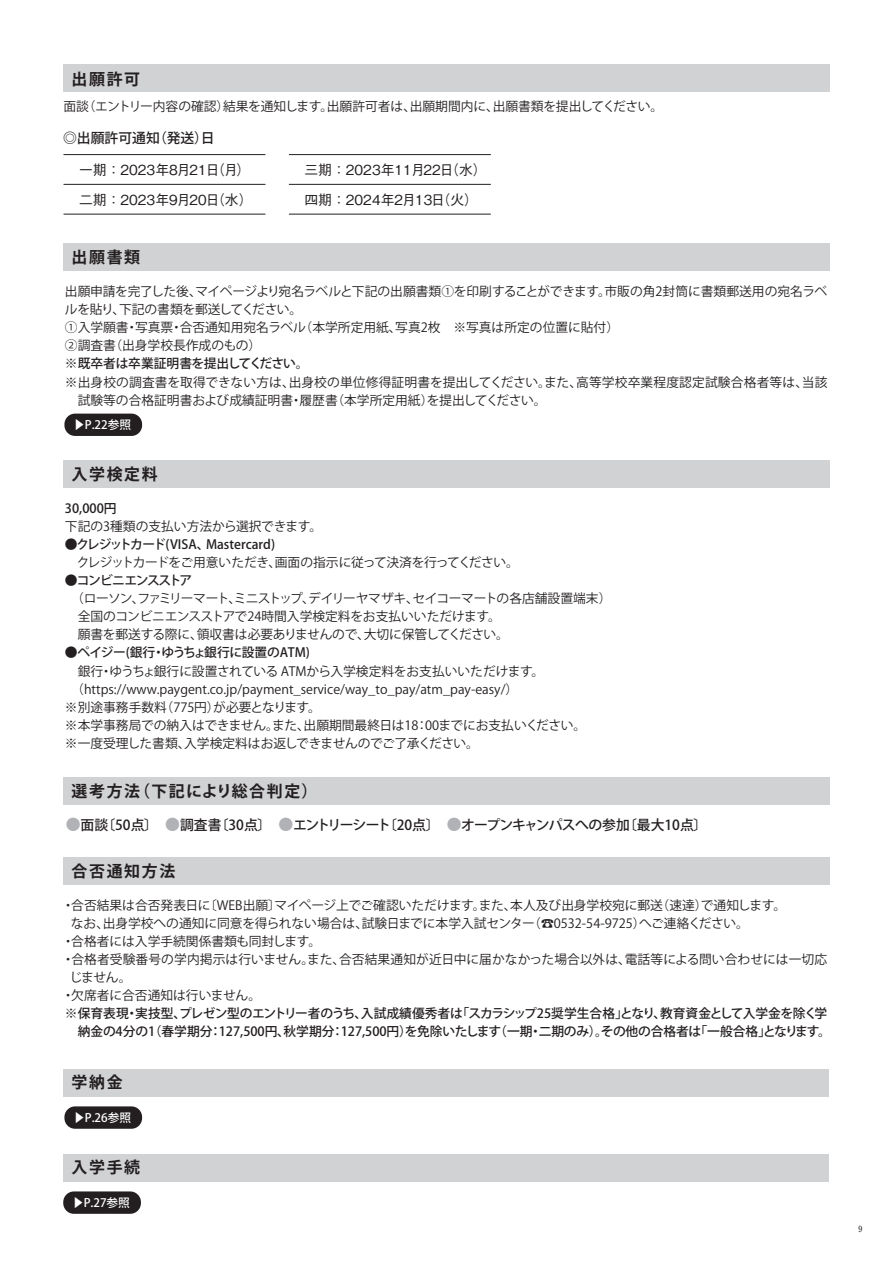
<style>
.page{position:relative;width:893px;height:1263px;background:#fff}
.page>*{position:absolute;margin:0;border:0;box-sizing:border-box;transform-origin:0 0}
.t1{font:700 15.9px "Koz Go Pr 6 N";letter-spacing:.1em;color:#231f20}
.t2{font:500 13.8px/29.7px "Gothic BBB Pr 5";color:#231f20}
.t3{font:500 13.8px "Koz Go Pr 6 N";letter-spacing:-.03em;color:#231f20}
.t4{font:500 13.8px "Koz Go Pr 6 N";color:#231f20}
.t5{font:12.75px/18.1px "Koz Go Pr 6 N";color:#231f20}
.t6{font:500 12.75px/18.1px "Koz Go Pr 6 N";letter-spacing:-.01em;color:#231f20;text-align:right}
.t7{font:12.75px/18.1px "Koz Go Pr 6 N";letter-spacing:-.02em;color:#231f20}
.t8{font:12.75px "Koz Go Pr 6 N";letter-spacing:-.03em;color:#231f20}
.t9{font:500 12.75px "Koz Go Pr 6 N";letter-spacing:-.03em;color:#231f20}
.t10{font:500 12.75px "Koz Go Pr 6 N";letter-spacing:-.1em;color:#231f20}
.t11{font:500 11.7px "Koz Go Pr 6 N";color:#fff}
.t12{font:500 8.55px "Ryumin Pr 6";color:#231f20;scale:.9 1}
.s1{font-size:14.85px;color:#b1b2b6}
</style>
<div class="page">
<div style="left:63px;top:778px;width:766px;height:27px;background:#d1d2d4"></div>
<div style="left:63px;top:857px;width:766px;height:28px;background:#d1d2d4"></div>
<div style="left:63px;top:243px;width:766px;height:28px;background:#d1d2d4"></div>
<div style="left:63px;top:460px;width:766px;height:28px;background:#d1d2d4"></div>
<div style="left:63px;top:64px;width:766px;height:28px;background:#d1d2d4"></div>
<div style="left:64px;top:414px;width:78px;height:22px;background:#231f20;border-radius:11px"></div>
<hr style="left:64px;top:154px;width:201px;height:1px;background:#231f20">
<hr style="left:64px;top:184px;width:201px;height:1px;background:#231f20">
<hr style="left:64px;top:214px;width:201px;height:1px;background:#231f20">
<hr style="left:289px;top:154px;width:202px;height:1px;background:#231f20">
<hr style="left:289px;top:184px;width:202px;height:1px;background:#231f20">
<hr style="left:289px;top:214px;width:202px;height:1px;background:#231f20">
<div style="left:63px;top:1069px;width:766px;height:27px;background:#d1d2d4"></div>
<div style="left:64px;top:1106px;width:78px;height:23px;background:#231f20;border-radius:11px"></div>
<div style="left:63px;top:1154px;width:766px;height:27px;background:#d1d2d4"></div>
<div style="left:63px;top:1191px;width:78px;height:23px;background:#231f20;border-radius:11px"></div>
<p class="t1" style="left:72px;top:70px;width:70px">出願許可</p>
<p class="t5" style="left:64px;top:97px;width:601px">面談（エントリー内容の確認）結果を通知します。出願許可者は、出願期間内に、出願書類を提出してください。</p>
<p class="t4" style="left:63px;top:130px;width:153px">◎出願許可通知（発送）日</p>
<p class="t2" style="left:79px;top:154px;width:175px">一期：2023年8月２１日（月）二期：2023年９月２０日（水）</p>
<p class="t2" style="left:304px;top:154px;width:184px">三期：2023年11月22日（水）四期： 202４年２月１３日（火）</p>
<p class="t1" style="left:72px;top:248px;width:70px">出願書類</p>
<p class="t5" style="left:65px;top:283px;width:764px">出願申請を完了した後、マイページより宛名ラベルと下記の出願書類①を印刷することができます。市販の角2封筒に書類郵送用の宛名ラベルを貼り、下記の書類を郵送してください。<br>①入学願書・写真票・合否通知用宛名ラベル（本学所定用紙、写真2枚　※写真は所定の位置に貼付）<br>②調査書（出身学校長作成のもの）</p>
<p class="t6" style="left:65px;top:355px;width:245px">※既卒者は卒業証明書を提出してください。</p>
<p class="t5" style="left:65px;top:373px;width:764px">※出身校の調査書を取得できない方は、出身校の単位修得証明書を提出してください。また、高等学校卒業程度認定試験合格者等は、当該　試験等の合格証明書および成績証明書・履歴書（本学所定用紙）を提出してください。</p>
<p class="t11" style="left:73px;top:418px;width:59px">▶P.22参照</p>
<p class="t1" style="left:72px;top:465px;width:88px">入学検定料</p>
<p class="t6" style="left:65px;top:499px;width:53px">30,000円</p>
<p class="t5" style="left:65px;top:517px;width:259px">下記の3種類の支払い方法から選択できます。</p>
<p class="t6" style="left:65px;top:535px;width:212px">●クレジットカード(VISA、Mastercard)</p>
<p class="t8" style="left:65px;top:555px;width:455px">　クレジットカードをご用意いただき、画面の指示に従って決済を行ってください。</p>
<p class="t10" style="left:65px;top:573px;width:129px">●コンビニエンスストア</p>
<p class="t7" style="left:65px;top:590px;width:548px">　（ローソン、ファミリーマート、ミニストップ、デイリーヤマザキ、セイコーマートの各店舗設置端末）　全国のコンビニエンスストアで24時間入学検定料をお支払いいただけます。<br>　願書を郵送する際に、領収書は必要ありませんので、大切に保管してください。</p>
<p class="t9" style="left:65px;top:646px;width:247px">●ペイジー(銀行・ゆうちょ銀行に設置のATM)</p>
<p class="t5" style="left:65px;top:662px;width:523px">　銀行・ゆうちょ銀行に設置されている ATMから入学検定料をお支払いいただけます。<br>　（https://www.paygent.co.jp/payment_service/way_to_pay/atm_pay-easy/）<br>※別途事務手数料（775円）が必要となります。<br>※本学事務局での納入はできません。また、出願期間最終日は18：00までにお支払いください。※一度受理した書類、入学検定料はお返しできませんのでご了承ください。</p>
<p class="t1" style="left:72px;top:782px;width:247px">選考方法（下記により総合判定）</p>
<p class="t3" style="left:66px;top:817px;width:643px"><span class="s1">●</span>面談〔50点〕　<span class="s1">●</span>調査書〔30点〕　<span class="s1">●</span>エントリーシート〔20点〕　<span class="s1">●</span>オープンキャンパスへの参加〔最大10点〕</p>
<p class="t1" style="left:72px;top:862px;width:105px">合否通知方法</p>
<p class="t5" style="left:62px;top:896px;width:726px">・合否結果は合否発表日に〔WEB出願〕マイページ上でご確認いただけます。また、本人及び出身学校宛に郵送（速達）で通知します。</p>
<p class="t5" style="left:71px;top:914px;width:679px">なお、出身学校への通知に同意を得られない場合は、試験日までに本学入試センター（☎0532-54-9725）へご連絡ください。</p>
<p class="t5" style="left:62px;top:933px;width:261px">・合格者には入学手続関係書類も同封します。</p>
<p class="t5" style="left:62px;top:951px;width:767px">・合格者受験番号の学内掲示は行いません。また、合否結果通知が近日中に届かなかった場合以外は、電話等による問い合わせには一切応</p>
<p class="t5" style="left:70px;top:969px;width:63px">じません。</p>
<p class="t5" style="left:62px;top:987px;width:201px">・欠席者に合否通知は行いません。</p>
<p class="t6" style="left:65px;top:1005px;width:767px">※保育表現・実技型、プレゼン型のエントリー者のうち、入試成績優秀者は「スカラシップ25奨学生合格」となり、教育資金として入学金を除く学納金の4分の1（春学期分：127,500円、秋学期分：127,500円）を免除いたします（一期・二期のみ）。その他の合格者は「一般合格」となります。</p>
<p class="t1" style="left:72px;top:1073px;width:53px">学納金</p>
<p class="t11" style="left:73px;top:1111px;width:59px">▶P.26参照</p>
<p class="t1" style="left:72px;top:1158px;width:70px">入学手続</p>
<p class="t11" style="left:72px;top:1196px;width:59px">▶P.27参照</p>
<p class="t12" style="left:858px;top:1222px;width:6px">9</p>
</div>
